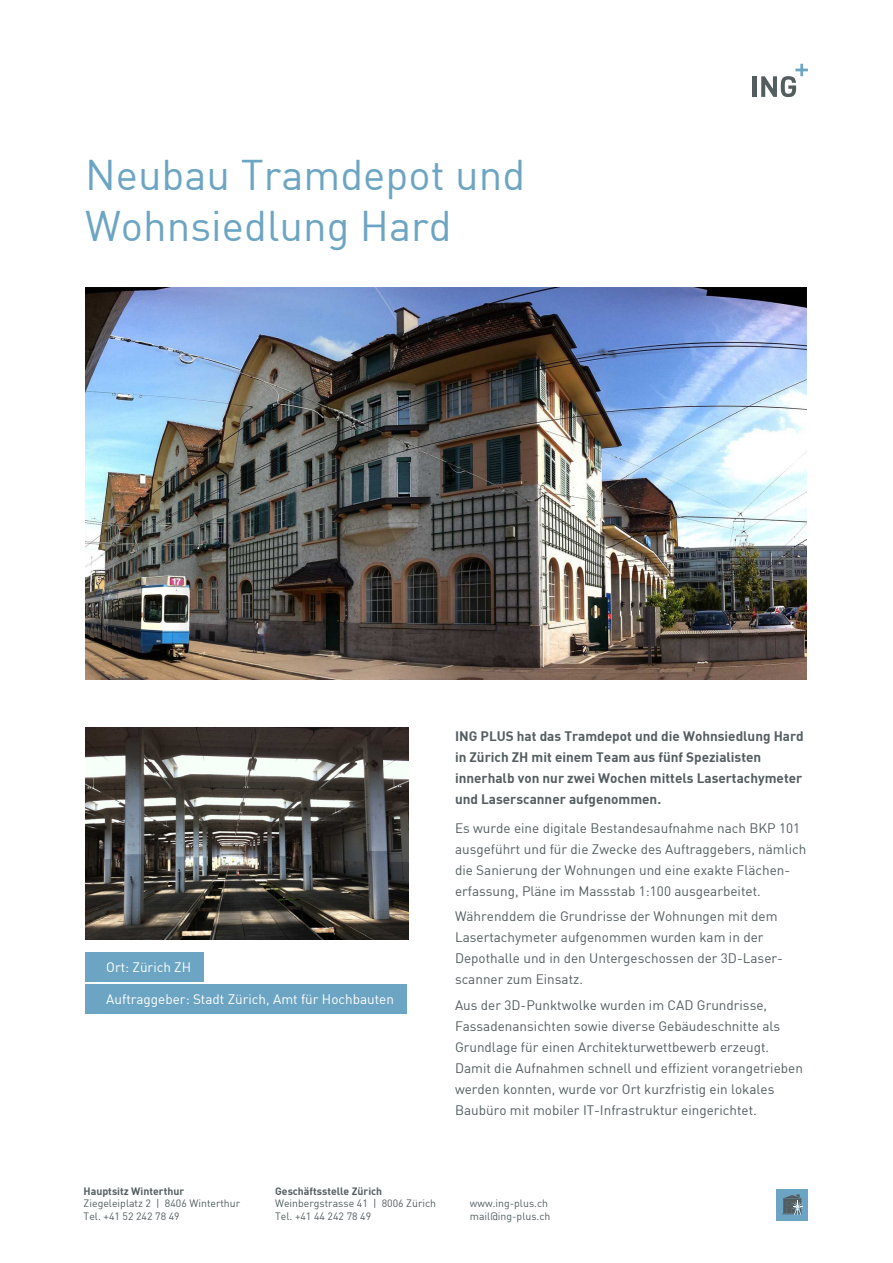
<style>
.page{position:relative;width:893px;height:1263px;background:#fff}
.page>*{position:absolute;margin:0;border:0;box-sizing:border-box;transform-origin:0 0}
.t1{font:42px/50.4px "DIN";color:#6ca5c3}
.Text{font:13.5px/21px "DIN";color:#535d60}
.Text-2{font:13.5px/21px "DIN Bold";color:#535d60}
.Text-3{font:13.5px "DIN";color:#fff}
.t2{font:10.5px/12.6px "DIN";color:#535d60}
.t3{font:10.5px "DIN Bold";color:#535d60}
</style>
<div class="page">
<hr style="left:752px;top:76px;width:4px;height:21px;background:#535d60">
<svg style="left:761px;top:64px;width:47px;height:33px"></svg>
<img style="left:85px;top:727px;width:323px;height:212px">
<img style="left:85px;top:288px;width:721px;height:391px">
<div style="left:85px;top:952px;width:119px;height:30px;background:#6ca5c3"></div>
<div style="left:85px;top:984px;width:322px;height:30px;background:#6ca5c3"></div>
<div style="left:777px;top:1189px;width:31px;height:31px;background:#6ca5c3"></div>
<svg style="left:782px;top:1194px;width:21px;height:21px"></svg>
<h1 class="t1" style="left:85px;top:149px;width:442px">Neubau Tramdepot und<br>Wohnsiedlung Hard</h1>
<p class="Text-3" style="left:106px;top:959px;width:86px">Ort: Zürich ZH</p>
<p class="Text-3" style="left:106px;top:991px;width:289px">Auftraggeber: Stadt Zürich, Amt für Hochbauten</p>
<p class="Text-2" style="left:455px;top:725px;width:350px">ING PLUS hat das Tramdepot und die Wohnsiedlung Hard in Zürich ZH mit einem Team aus fünf Spezialisten innerhalb von nur zwei Wochen mittels Lasertachymeter und Laserscanner aufgenommen.</p>
<p class="Text" style="left:455px;top:817px;width:353px">Es wurde eine digitale Bestandesaufnahme nach BKP 101 ausgeführt und für die Zwecke des Auftraggebers, nämlich die Sanierung der Wohnungen und eine exakte Flächen&shy;erfassung, Pläne im Massstab 1:100 ausgearbeitet.</p>
<p class="Text" style="left:455px;top:906px;width:329px">Währenddem die Grundrisse der Wohnungen mit dem Lasertachymeter aufgenommen wurden kam in der Depothalle und in den Untergeschossen der 3D-Laser&shy;scanner zum Einsatz.</p>
<p class="Text" style="left:455px;top:994px;width:349px">Aus der 3D-Punktwolke wurden im CAD Grundrisse, Fassadenansichten sowie diverse Gebäudeschnitte als Grundlage für einen Architekturwettbewerb erzeugt.<br>Damit die Aufnahmen schnell und effizient vorangetrieben werden konnten, wurde vor Ort kurzfristig ein lokales Baubüro mit mobiler IT-Infrastruktur eingerichtet.</p>
<p class="t3" style="left:84px;top:1184px;width:102px">Hauptsitz Winterthur</p>
<p class="t2" style="left:84px;top:1197px;width:158px">Ziegeleiplatz 2 | 8406 Winterthur<br>Tel. +41 52 242 78 49</p>
<p class="t3" style="left:275px;top:1184px;width:109px">Geschäftsstelle Zürich</p>
<p class="t2" style="left:275px;top:1197px;width:162px">Weinbergstrasse 41 | 8006 Zürich<br>Tel. +41 44 242 78 49</p>
<p class="t2" style="left:470px;top:1197px;width:82px">www.ing-plus.ch mail@ing-plus.ch</p>
</div>
